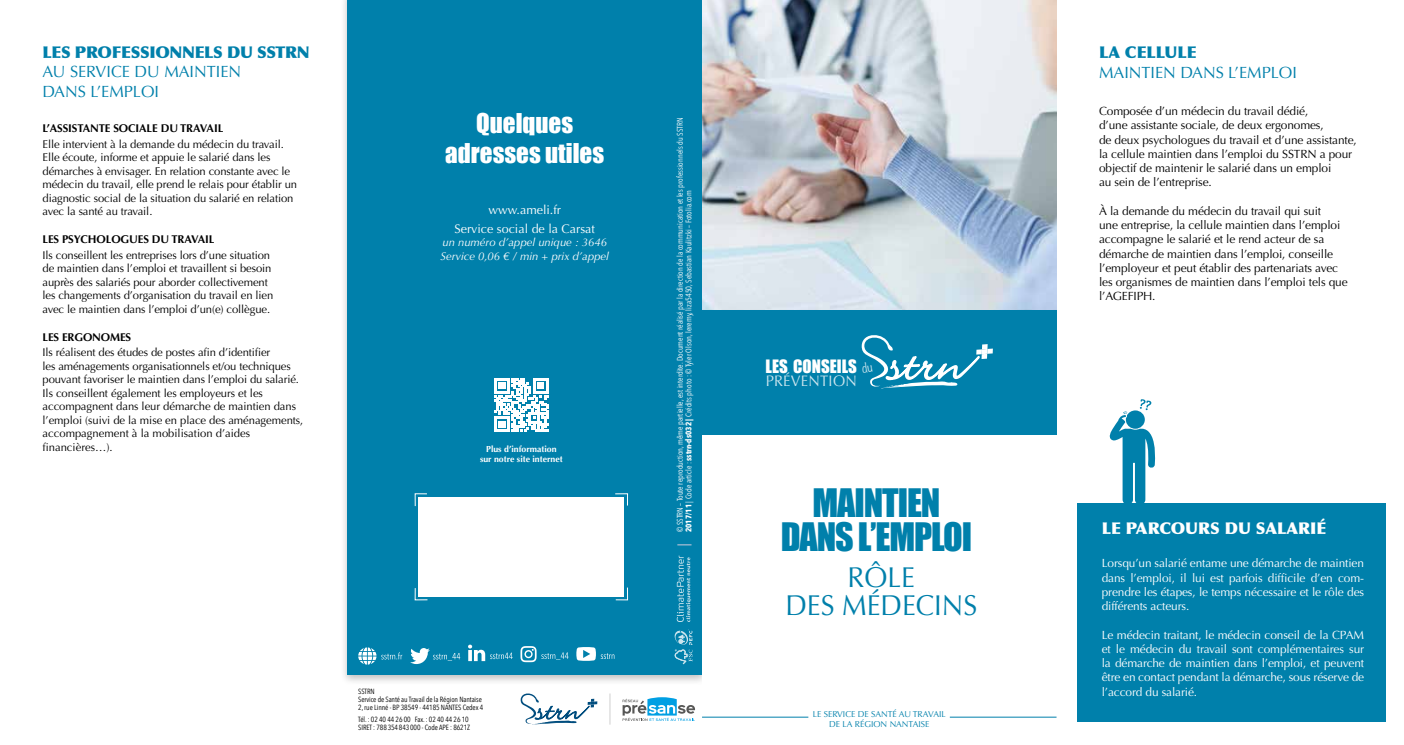
<style>
.page{position:relative;width:1404px;height:745px;background:#fff}
.page>*{position:absolute;margin:0;border:0;box-sizing:border-box;transform-origin:0 0}
.t1{font:36px/33.8px "Impact";letter-spacing:-.03em;color:#0080ab;text-align:center}
.t2{font:28.75px/28.8px "Optima";color:#0080ab;text-align:center;scale:.96 1}
.t3{font:25px/30px "Impact";color:#fff;text-align:center}
.t4{font:16.88px "Impact";color:#fff}
.t5{font:16.25px/19.5px "Optima";color:#0080ab}
.t6{font:900 16.25px "Optima";letter-spacing:-.02em;color:#0080ab}
.t7{font:900 16.25px "Optima";color:#fff}
.t8{font:900 16.25px "Optima";color:#0080ab}
.t9{font:15.25px "Optima";letter-spacing:.02em;color:#fff;scale:.96 1}
.t10{font:12.5px/18.5px "Optima";color:#fff;text-align:center}
.t11{font:11.88px/14.2px "Optima";letter-spacing:-.01em;color:#000}
.t12{font:11.88px/14.2px "Optima";letter-spacing:-.01em;color:#fff;text-align:justify}
.t13{font:11.25px/13.5px "Optima";letter-spacing:-.01em;color:#000}
.t14{font:700 11.25px "Optima";letter-spacing:-.01em;color:#000}
.t15{font:italic 11.25px/13.5px "Optima";color:#fff}
.t16{font:700 8.75px/10.5px "Optima";color:#fff;text-align:center}
.t17{font:8.62px/9.2px "Optima";color:#0080ab;text-align:center}
.t18{font:8.12px/8.8px "Avenir Next Condensed";color:#fff}
.t19{font:7.5px/8.1px "Avenir Next Condensed";letter-spacing:-.01em;color:#000}
.s1{font-weight:700}
</style>
<div class="page">
<div style="left:1076px;top:503px;width:309px;height:218px;background:#0080ab"></div>
<div style="left:340px;top:0;width:369px;height:684px;background:#000;opacity:.25"></div>
<div style="left:347px;top:0;width:355px;height:673px;background:#0080ab"></div>
<div style="left:702px;top:0;width:354px;height:744px;background:#fff"></div>
<hr style="left:702px;top:716px;width:106px;height:1px;background:#0080ab">
<hr style="left:949px;top:716px;width:107px;height:1px;background:#0080ab">
<img style="left:702px;top:0;width:354px;height:310px">
<div style="left:702px;top:310px;width:354px;height:124px;background:#0080ab"></div>
<svg style="left:674px;top:629px;width:18px;height:34px"></svg>
<svg style="left:677px;top:544px;width:14px;height:1px"></svg>
<svg style="left:1109px;top:399px;width:46px;height:104px"></svg>
<div style="left:1129px;top:415px;width:13px;height:6px;background:#0080ab"></div>
<svg style="left:676px;top:555px;width:15px;height:66px"></svg>
<div style="left:418px;top:497px;width:206px;height:99px;background:#fff"></div>
<svg style="left:415px;top:493px;width:12px;height:13px"></svg>
<svg style="left:615px;top:493px;width:12px;height:2px"></svg>
<svg style="left:415px;top:588px;width:13px;height:11px"></svg>
<svg style="left:520px;top:693px;width:77px;height:32px"></svg>
<svg style="left:622px;top:697px;width:73px;height:23px"></svg>
<hr style="left:609px;top:693px;width:1px;height:31px;background:#d0d0d0">
<svg style="left:494px;top:378px;width:54px;height:53px"></svg>
<svg style="left:520px;top:646px;width:48px;height:15px"></svg>
<svg style="left:358px;top:647px;width:44px;height:17px"></svg>
<svg style="left:410px;top:648px;width:50px;height:15px"></svg>
<svg style="left:468px;top:644px;width:44px;height:16px"></svg>
<svg style="left:576px;top:647px;width:38px;height:13px"></svg>
<svg style="left:861px;top:335px;width:131px;height:54px"></svg>
<h3 class="t6" style="left:43px;top:42px;width:269px">LES PROFESSIONNELS DU SSTRN</h3>
<h3 class="t5" style="left:43px;top:62px;width:200px">AU SERVICE DU MAINTIEN<br>DANS L’EMPLOI</h3>
<p class="t14" style="left:43px;top:122px;width:182px">L’ASSISTANTE SOCIALE DU TRAVAIL</p>
<p class="t13" style="left:43px;top:137px;width:256px">Elle intervient à la demande du médecin du travail.<br>Elle écoute, informe et appuie le salarié dans les démarches à envisager. En relation constante avec le médecin du travail, elle prend le relais pour établir un diagnostic social de la situation du salarié en relation avec la santé au travail.</p>
<p class="t14" style="left:43px;top:232px;width:173px">LES PSYCHOLOGUES DU TRAVAIL</p>
<p class="t13" style="left:43px;top:248px;width:232px">Ils conseillent les entreprises lors d’une situation de maintien dans l’emploi et travaillent si besoin auprès des salariés pour aborder collectivement les changements d’organisation du travail en lien avec le maintien dans l’emploi d’un(e) collègue.</p>
<p class="t14" style="left:43px;top:330px;width:90px">LES ERGONOMES</p>
<p class="t13" style="left:43px;top:345px;width:262px">Ils réalisent des études de postes afin d’identifier<br>les aménagements organisationnels et/ou techniques pouvant favoriser le maintien dans l’emploi du salarié.<br>Ils conseillent également les employeurs et les accompagnent dans leur démarche de maintien dans l’emploi (suivi de la mise en place des aménagements, accompagnement à la mobilisation d’aides financières…).</p>
<h3 class="t3" style="left:445px;top:108px;width:160px">Quelques adresses utiles</h3>
<p class="t10" style="left:454px;top:201px;width:142px">www.ameli.fr<br>Service social de la Carsat</p>
<p class="t15" style="left:440px;top:236px;width:170px">un numéro d’appel unique : 3646<br>Service 0,06 € / min + prix d’appel</p>
<p class="t16" style="left:480px;top:443px;width:84px">Plus d’information sur notre site internet</p>
<p class="t19" style="left:358px;top:686px;width:126px">SSTRN<br>Service de Santé au Travail de la Région Nantaise<br>2, rue Linné - BP 38549 - 44185 NANTES Cedex 4</p>
<p class="t19" style="left:358px;top:714px;width:113px">Tél. : 02 40 44 26 00 Fax. : 02 40 44 26 10<br>SIRET : 788354843000 - Code APE : 8621Z</p>
<p class="t18" style="left:675px;top:531px;width:416px;rotate:-90deg">© SSTRN – Toute reproduction, même partielle, est interdite. Document réalisé par la direction de la communication et les professionnels du SSTRN<br><span class="s1">2017/11</span> | Code article : <span class="s1">sstrn-ds032 |</span> Crédits photo : © Tyler Olson, leremy, liza5450, Sebastian Kaulitzki – Fotolia.com</p>
<h3 class="t4" style="left:765px;top:352px;width:93px">LES CONSEILS</h3>
<h3 class="t9" style="left:765px;top:371px;width:96px">PRÉVENTION</h3>
<h1 class="t1" style="left:780px;top:484px;width:193px">MAINTIEN<br>DANS L’EMPLOI</h1>
<h2 class="t2" style="left:785px;top:562px;width:201px">RÔLE<br>DES MÉDECINS</h2>
<p class="t17" style="left:812px;top:709px;width:134px">LE SERVICE DE SANTÉ AU TRAVAIL<br>DE LA RÉGION NANTAISE</p>
<h3 class="t8" style="left:1098px;top:43px;width:99px">LA CELLULE</h3>
<h3 class="t5" style="left:1098px;top:63px;width:199px">MAINTIEN DANS L’EMPLOI</h3>
<p class="t11" style="left:1098px;top:104px;width:259px">Composée d’un médecin du travail dédié,<br>d’une assistante sociale, de deux ergonomes,<br>de deux psychologues du travail et d’une assistante, la cellule maintien dans l’emploi du SSTRN a pour objectif de maintenir le salarié dans un emploi<br>au sein de l’entreprise.</p>
<p class="t11" style="left:1098px;top:204px;width:250px">À la demande du médecin du travail qui suit<br>une entreprise, la cellule maintien dans l’emploi accompagne le salarié et le rend acteur de sa démarche de maintien dans l’emploi, conseille l’employeur et peut établir des partenariats avec les organismes de maintien dans l’emploi tels que l’AGEFIPH.</p>
<h3 class="t7" style="left:1101px;top:518px;width:226px">LE PARCOURS DU SALARIÉ</h3>
<p class="t12" style="left:1101px;top:556px;width:264px">Lorsqu’un salarié entame une démarche de maintien dans l’emploi, il lui est parfois difficile d’en com&shy;prendre les étapes, le temps nécessaire et le rôle des différents acteurs.</p>
<p class="t12" style="left:1101px;top:627px;width:264px">Le médecin traitant, le médecin conseil de la CPAM et le médecin du travail sont complémentaires sur la démarche de maintien dans l’emploi, et peuvent être en contact pendant la démarche, sous réserve de l’accord du salarié.</p>
</div>
